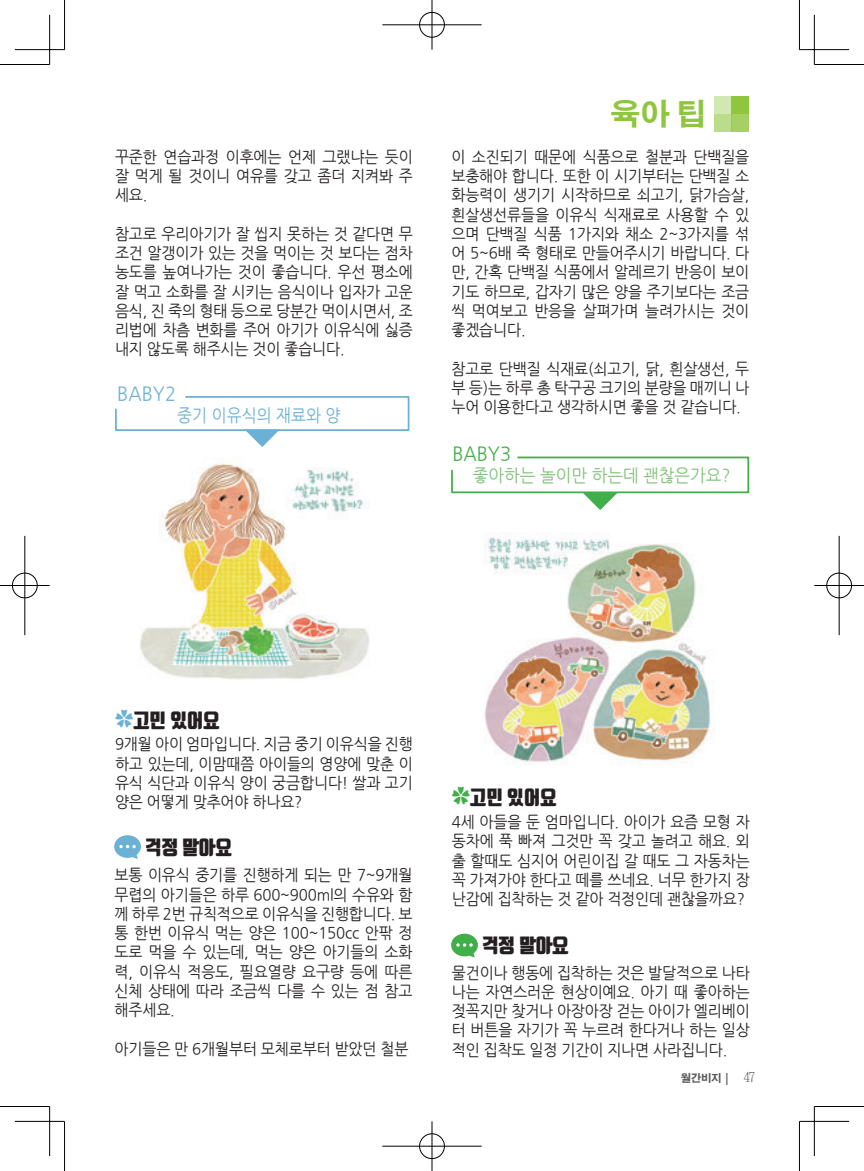
<style>
.page{position:relative;width:864px;height:1171px;background:#fff}
.page>*{position:absolute;margin:0;border:0;box-sizing:border-box;transform-origin:0 0}
.t1{font:700 29.75px "Adobe Gothic Std";color:#8fc63e}
.t2{font:900 19.25px "Tmon Monsori";letter-spacing:-.01em;color:#231f20;scale:.95 1}
.t3{font:19.25px "Nanum Gothic";color:#40ae49;scale:.95 1}
.t4{font:19.25px "Nanum Gothic";color:#6bb1d5;scale:.95 1}
.t5{font:17.5px "Nanum Gothic";color:#7fc077;scale:.95 1}
.t6{font:17.5px "Nanum Gothic";color:#6bb1d5;scale:.91 1}
.t7{font:15.75px/19.2px "Nanum Gothic";letter-spacing:-.01em;color:#231f20;text-align:justify;scale:.95 1}
.t8{font:700 10.5px "Adobe Gothic Std";color:#57585a}
.s1{font-family:"Koz Min Pro";font-weight:400;color:#6bb1d5}
.s2{font-family:"Koz Min Pro";font-weight:400;color:#40ae49}
.s3{font-family:"Chosunilbo NM";font-weight:400;font-size:14px}
</style>
<div class="page">
<img style="left:140px;top:463px;width:230px;height:217px">
<div style="left:714px;top:97px;width:17px;height:17px;background:#d2e8b2"></div>
<div style="left:731px;top:97px;width:17px;height:17px;background:#8fc63e"></div>
<div style="left:714px;top:114px;width:17px;height:17px;background:#bbdc8b"></div>
<div style="left:731px;top:114px;width:17px;height:17px;background:#a5d164"></div>
<svg style="left:451px;top:456px;width:298px;height:54px"></svg>
<svg style="left:115px;top:396px;width:295px;height:51px"></svg>
<svg style="left:451px;top:933px;width:26px;height:24px"></svg>
<svg style="left:114px;top:835px;width:27px;height:24px"></svg>
<img style="left:484px;top:533px;width:231px;height:232px">
<hr style="left:0;top:64px;width:50px;height:1px;background:#000">
<hr style="left:814px;top:64px;width:49px;height:1px;background:#000">
<hr style="left:0;top:1106px;width:50px;height:1px;background:#000">
<hr style="left:814px;top:1106px;width:49px;height:1px;background:#000">
<hr style="left:64px;top:0;width:1px;height:50px;background:#000">
<hr style="left:64px;top:1121px;width:1px;height:50px;background:#000">
<hr style="left:798px;top:0;width:1px;height:50px;background:#000">
<hr style="left:798px;top:1121px;width:1px;height:50px;background:#000">
<hr style="left:15px;top:49px;width:49px;height:1px;background:#000">
<hr style="left:799px;top:49px;width:49px;height:1px;background:#000">
<hr style="left:15px;top:1121px;width:49px;height:1px;background:#000">
<hr style="left:799px;top:1121px;width:49px;height:1px;background:#000">
<hr style="left:49px;top:15px;width:1px;height:49px;background:#000">
<hr style="left:49px;top:1106px;width:1px;height:50px;background:#000">
<hr style="left:813px;top:15px;width:1px;height:49px;background:#000">
<hr style="left:813px;top:1106px;width:1px;height:50px;background:#000">
<div style="left:418px;top:11px;width:27px;height:27px;border:2px solid #fff;border-radius:50%"></div>
<hr style="left:382px;top:24px;width:99px;height:2px;background:#fff">
<hr style="left:430px;top:0;width:3px;height:50px;background:#fff">
<div style="left:419px;top:12px;width:25px;height:25px;border:1px solid #000;border-radius:50%"></div>
<hr style="left:382px;top:25px;width:99px;height:1px;background:#000">
<hr style="left:431px;top:0;width:1px;height:50px;background:#000">
<div style="left:418px;top:1132px;width:27px;height:28px;border:2px solid #fff;border-radius:50%"></div>
<hr style="left:382px;top:1145px;width:99px;height:2px;background:#fff">
<hr style="left:430px;top:1121px;width:3px;height:50px;background:#fff">
<div style="left:419px;top:1133px;width:25px;height:26px;border:1px solid #000;border-radius:50%"></div>
<hr style="left:382px;top:1146px;width:99px;height:1px;background:#000">
<hr style="left:431px;top:1121px;width:1px;height:50px;background:#000">
<div style="left:11px;top:572px;width:27px;height:27px;border:2px solid #fff;border-radius:50%"></div>
<hr style="left:0;top:584px;width:50px;height:3px;background:#fff">
<hr style="left:24px;top:536px;width:2px;height:99px;background:#fff">
<div style="left:12px;top:573px;width:25px;height:25px;border:1px solid #000;border-radius:50%"></div>
<hr style="left:0;top:585px;width:50px;height:1px;background:#000">
<hr style="left:25px;top:536px;width:1px;height:99px;background:#000">
<div style="left:825px;top:572px;width:27px;height:27px;border:2px solid #fff;border-radius:50%"></div>
<hr style="left:814px;top:584px;width:49px;height:3px;background:#fff">
<hr style="left:837px;top:536px;width:3px;height:99px;background:#fff">
<div style="left:826px;top:573px;width:25px;height:25px;border:1px solid #000;border-radius:50%"></div>
<hr style="left:814px;top:585px;width:49px;height:1px;background:#000">
<hr style="left:838px;top:536px;width:1px;height:99px;background:#000">
<p class="t7" style="left:115px;top:148px;width:315px">꾸준한 연습과정 이후에는 언제 그랬냐는 듯이 잘 먹게 될 것이니 여유를 갖고 좀더 지켜봐 주 세요.</p>
<p class="t7" style="left:115px;top:224px;width:315px">참고로 우리아기가 잘 씹지 못하는 것 같다면 무 조건 알갱이가 있는 것을 먹이는 것 보다는 점차 농도를 높여나가는 것이 좋습니다. 우선 평소에 잘 먹고 소화를 잘 시키는 음식이나 입자가 고운 음식, 진 죽의 형태 등으로 당분간 먹이시면서, 조 리법에 차츰 변화를 주어 아기가 이유식에 싫증 내지 않도록 해주시는 것이 좋습니다.</p>
<p class="t4" style="left:117px;top:384px;width:63px">BABY2</p>
<p class="t6" style="left:177px;top:406px;width:181px">중기 이유식의 재료와 양</p>
<h1 class="t1" style="left:610px;top:96px;width:97px">육아 팁</h1>
<p class="t7" style="left:451px;top:147px;width:315px">이 소진되기 때문에 식품으로 철분과 단백질을 보충해야 합니다. 또한 이 시기부터는 단백질 소 화능력이 생기기 시작하므로 쇠고기, 닭가슴살, 흰살생선류들을 이유식 식재료로 사용할 수 있 으며 단백질 식품 1가지와 채소 2~3가지를 섞 어 5~6배 죽 형태로 만들어주시기 바랍니다. 다 만, 간혹 단백질 식품에서 알레르기 반응이 보이 기도 하므로, 갑자기 많은 양을 주기보다는 조금 씩 먹여보고 반응을 살펴가며 늘려가시는 것이 좋겠습니다.</p>
<p class="t7" style="left:451px;top:359px;width:315px">참고로 단백질 식재료(쇠고기, 닭, 흰살생선, 두 부 등)는 하루 총 탁구공 크기의 분량을 매끼니 나 누어 이용한다고 생각하시면 좋을 것 같습니다.</p>
<p class="t3" style="left:452px;top:445px;width:63px">BABY3</p>
<p class="t5" style="left:472px;top:467px;width:272px">좋아하는 놀이만 하는데 괜찮은가요?</p>
<p class="t2" style="left:115px;top:710px;width:112px"><span class="s1">✿</span>고민 있어요</p>
<p class="t7" style="left:115px;top:735px;width:315px">9개월 아이 엄마입니다. 지금 중기 이유식을 진행 하고 있는데, 이맘때쯤 아이들의 영양에 맞춘 이 유식 식단과 이유식 양이 궁금합니다! 쌀과 고기 양은 어떻게 맞추어야 하나요?</p>
<p class="t2" style="left:145px;top:836px;width:93px">걱정 말아요</p>
<p class="t7" style="left:114px;top:866px;width:315px">보통 이유식 중기를 진행하게 되는 만 7~9개월 무렵의 아기들은 하루 600~900ml의 수유와 함 께 하루 2번 규칙적으로 이유식을 진행합니다. 보 통 한번 이유식 먹는 양은 100~150cc 안팎 정 도로 먹을 수 있는데, 먹는 양은 아기들의 소화 력, 이유식 적응도, 필요열량 요구량 등에 따른 신체 상태에 따라 조금씩 다를 수 있는 점 참고 해주세요.</p>
<p class="t7" style="left:114px;top:1039px;width:311px">아기들은 만 6개월부터 모체로부터 받았던 철분</p>
<p class="t2" style="left:451px;top:786px;width:112px"><span class="s2">✿</span>고민 있어요</p>
<p class="t7" style="left:451px;top:813px;width:315px">4세 아들을 둔 엄마입니다. 아이가 요즘 모형 자 동차에 푹 빠져 그것만 꼭 갖고 놀려고 해요. 외 출 할때도 심지어 어린이집 갈 때도 그 자동차는 꼭 가져가야 한다고 떼를 쓰네요. 너무 한가지 장 난감에 집착하는 것 같아 걱정인데 괜찮을까요?</p>
<p class="t2" style="left:482px;top:934px;width:93px">걱정 말아요</p>
<p class="t7" style="left:451px;top:963px;width:315px">물건이나 행동에 집착하는 것은 발달적으로 나타 나는 자연스러운 현상이예요. 아기 때 좋아하는 젖꼭지만 찾거나 아장아장 걷는 아이가 엘리베이 터 버튼을 자기가 꼭 누르려 한다거나 하는 일상 적인 집착도 일정 기간이 지나면 사라집니다.</p>
<p class="t8" style="left:680px;top:1072px;width:76px">월간비지 | <span class="s3">47</span></p>
</div>
